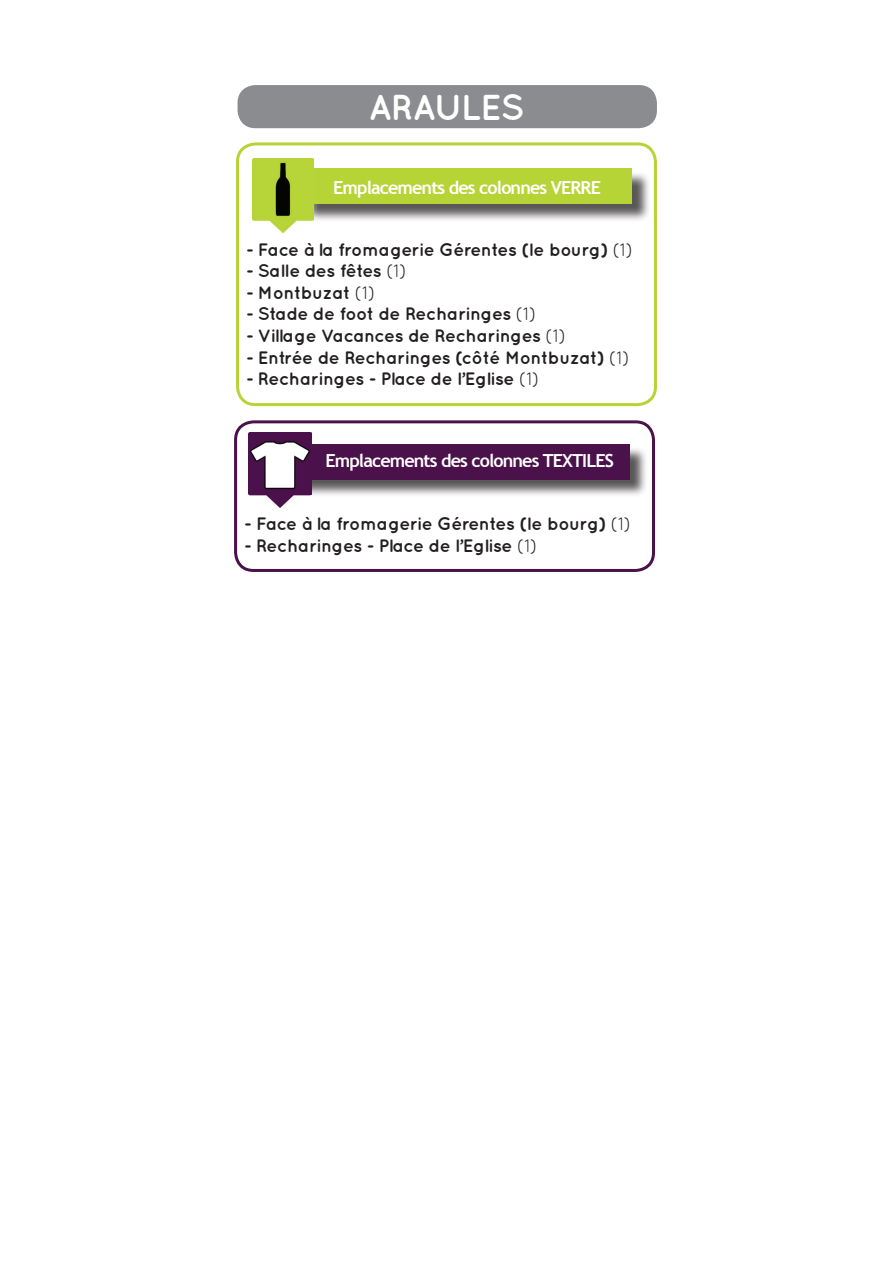
<style>
.page{position:relative;width:893px;height:1263px;background:#fff}
.page>*{position:absolute;margin:0;border:0;box-sizing:border-box;transform-origin:0 0}
.t1{font:700 36px "Quicksand";letter-spacing:-.025em;color:#fff}
.t2{font:700 18px "Quicksand";letter-spacing:-.025em;color:#231f20}
.t3{font:700 18px "Trebuchet MS";letter-spacing:-.05em;color:#fff}
.s1{font-weight:400}
</style>
<div class="page">
<div style="left:304px;top:171px;width:347px;height:51px;background:#231f20;opacity:.75"></div>
<div style="left:302px;top:169px;width:330px;height:35px;background:#b7d437"></div>
<div style="left:286px;top:446px;width:362px;height:52px;background:#231f20;opacity:.75"></div>
<div style="left:284px;top:444px;width:345px;height:35px;background:#4a114a"></div>
<div style="left:234px;top:420px;width:421px;height:152px;border:3px solid #4a114a;border-radius:18px"></div>
<div style="left:236px;top:142px;width:421px;height:264px;border:3px solid #b7d437;border-radius:18px"></div>
<img style="left:249px;top:432px;width:63px;height:76px">
<img style="left:252px;top:159px;width:62px;height:74px">
<div style="left:238px;top:85px;width:419px;height:43px;background:#8a8c8f;border-radius:18px"></div>
<h1 class="t1" style="left:368px;top:86px;width:157px">ARAULES</h1>
<p class="t3" style="left:333px;top:176px;width:269px">Emplacements des colonnes VERRE</p>
<p class="t2" style="left:246px;top:238px;width:389px">- Face à la fromagerie Gérentes (le bourg) <span class="s1">(1)</span></p>
<p class="t2" style="left:246px;top:260px;width:162px">- Salle des fêtes <span class="s1">(1)</span></p>
<p class="t2" style="left:246px;top:282px;width:131px">- Montbuzat <span class="s1">(1)</span></p>
<p class="t2" style="left:246px;top:303px;width:292px">- Stade de foot de Recharinges <span class="s1">(1)</span></p>
<p class="t2" style="left:246px;top:325px;width:322px">- Village Vacances de Recharinges <span class="s1">(1)</span></p>
<p class="t2" style="left:246px;top:346px;width:385px">- Entrée de Recharinges (côté Montbuzat) <span class="s1">(1)</span></p>
<p class="t2" style="left:246px;top:368px;width:295px">- Recharinges - Place de l’Eglise <span class="s1">(1)</span></p>
<p class="t3" style="left:325px;top:449px;width:290px">Emplacements des colonnes TEXTILES</p>
<p class="t2" style="left:244px;top:513px;width:389px">- Face à la fromagerie Gérentes (le bourg) <span class="s1">(1)</span></p>
<p class="t2" style="left:244px;top:535px;width:295px">- Recharinges - Place de l’Eglise <span class="s1">(1)</span></p>
</div>
